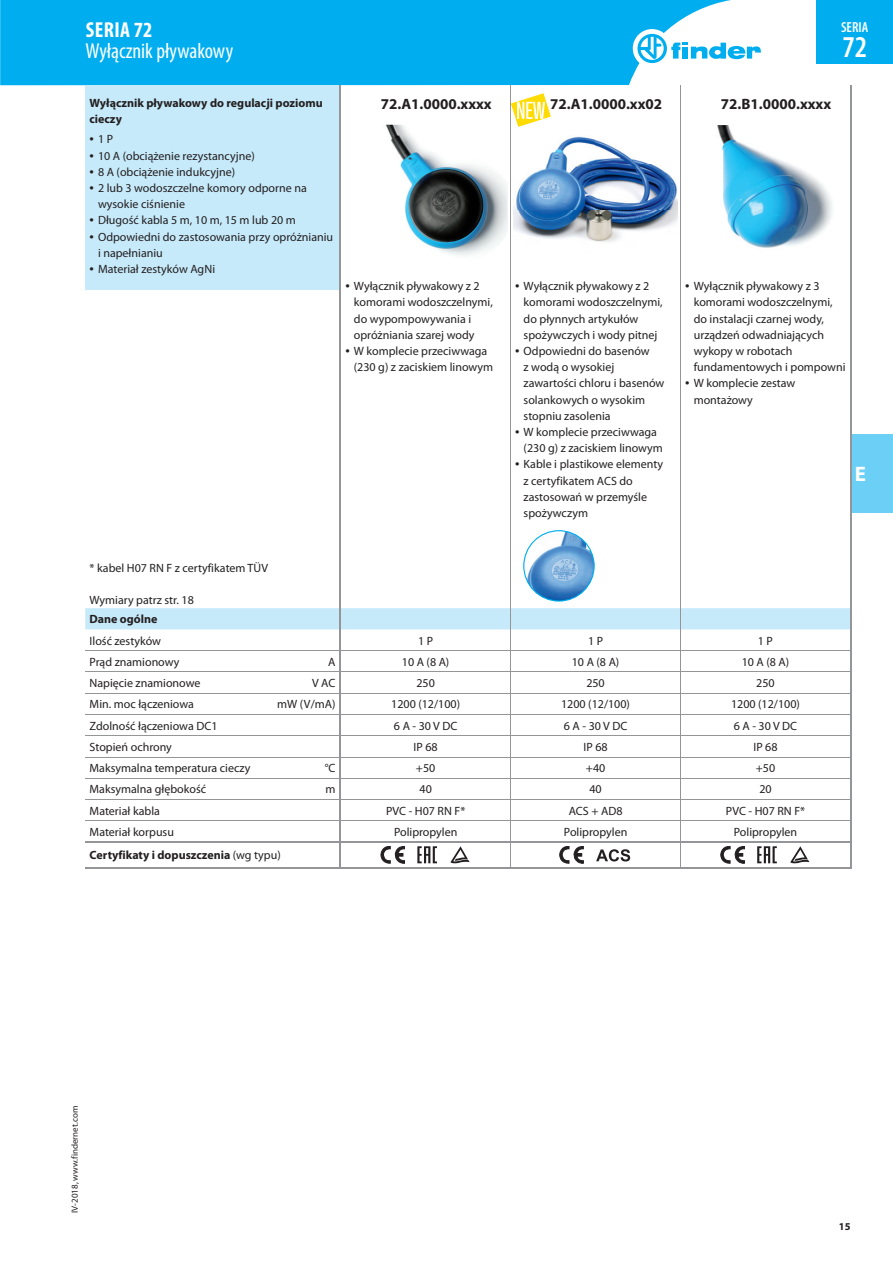
<style>
.page{position:relative;width:893px;height:1263px;background:#fff}
.page>*{position:absolute;margin:0;border:0;box-sizing:border-box;transform-origin:0 0}
.t1{font:600 condensed 30.3px "Myriad Pro";color:#fff}
.t2{font:condensed 21.75px "Myriad Pro";color:#fff}
.t3{font:700 condensed 21.75px "Myriad Pro";letter-spacing:.02em;color:#fff}
.t4{font:700 21px "Myriad Pro";color:#fff}
.t5{font:700 15px "Myriad Pro";color:#231f20}
.t6{font:600 condensed 14.55px "Myriad Pro";color:#fff}
.t7{font:12px/16.2px "Myriad Pro";color:#231f20}
.t8{font:700 12px/16.2px "Myriad Pro";color:#231f20}
.t9{font:700 10.5px "Myriad Pro";color:#231f20}
.t10{font:9px "Myriad Pro";color:#231f20}
.s1{font-size:15.75px}
.s2{font-weight:400}
</style>
<div class="page">
<div style="left:850px;top:434px;width:43px;height:78px;background:#6bcff6"></div>
<div style="left:0;top:0;width:731px;height:85px;background:#00aeef"></div>
<div style="left:633px;top:29px;width:38px;height:39px;background:#fff;border-radius:50%"></div>
<svg style="left:637px;top:34px;width:124px;height:29px"></svg>
<div style="left:816px;top:0;width:77px;height:64px;background:#00aeef"></div>
<div style="left:85px;top:85px;width:255px;height:205px;background:#c6eafa"></div>
<hr style="left:85px;top:867px;width:255px;height:1px;background:#939598">
<hr style="left:340px;top:867px;width:170px;height:1px;background:#939598">
<hr style="left:510px;top:867px;width:171px;height:1px;background:#939598">
<hr style="left:681px;top:867px;width:170px;height:1px;background:#939598">
<hr style="left:340px;top:370px;width:1px;height:238px;background:#939598">
<hr style="left:510px;top:113px;width:1px;height:164px;background:#939598">
<hr style="left:510px;top:277px;width:1px;height:93px;background:#939598">
<hr style="left:510px;top:370px;width:1px;height:238px;background:#939598">
<svg style="left:850px;top:85px;width:1px;height:28px"></svg>
<hr style="left:850px;top:113px;width:1px;height:164px;background:#939598">
<hr style="left:850px;top:277px;width:1px;height:93px;background:#939598">
<hr style="left:850px;top:370px;width:1px;height:238px;background:#939598">
<svg style="left:340px;top:85px;width:1px;height:28px"></svg>
<hr style="left:340px;top:113px;width:1px;height:164px;background:#939598">
<hr style="left:340px;top:277px;width:1px;height:93px;background:#939598">
<svg style="left:680px;top:85px;width:1px;height:28px"></svg>
<hr style="left:680px;top:113px;width:1px;height:164px;background:#939598">
<hr style="left:680px;top:277px;width:1px;height:93px;background:#939598">
<hr style="left:680px;top:370px;width:1px;height:238px;background:#939598">
<img style="left:385px;top:125px;width:123px;height:131px">
<img style="left:513px;top:136px;width:165px;height:106px">
<img style="left:717px;top:125px;width:115px;height:123px">
<svg style="left:85px;top:608px;width:766px;height:259px"></svg>
<svg style="left:510px;top:85px;width:41px;height:42px"></svg>
<svg style="left:523px;top:530px;width:72px;height:72px"></svg>
<h2 class="t3" style="left:86px;top:17px;width:68px">SERIA 72</h2>
<h2 class="t2" style="left:85px;top:38px;width:149px">Wyłącznik pływakowy</h2>
<p class="t8" style="left:90px;top:94px;width:235px">Wyłącznik pływakowy do regulacji poziomu cieczy</p>
<p class="t7" style="left:90px;top:131px;width:25px"><span class="s1">•</span> 1 P</p>
<p class="t7" style="left:90px;top:147px;width:167px"><span class="s1">•</span> 10 A (obciążenie rezystancyjne)</p>
<p class="t7" style="left:90px;top:164px;width:147px"><span class="s1">•</span> 8 A (obciążenie indukcyjne)</p>
<p class="t7" style="left:98px;top:180px;width:210px;text-indent:-9px"><span class="s1">•</span> 2 lub 3 wodoszczelne komory odporne na wysokie ciśnienie</p>
<p class="t7" style="left:90px;top:212px;width:208px"><span class="s1">•</span> Długość kabla 5 m, 10 m, 15 m lub 20 m</p>
<p class="t7" style="left:98px;top:228px;width:237px;text-indent:-9px"><span class="s1">•</span> Odpowiedni do zastosowania przy opróżnianiu i napełnianiu</p>
<p class="t7" style="left:90px;top:261px;width:127px"><span class="s1">•</span> Materiał zestyków AgNi</p>
<p class="t6" style="left:841px;top:19px;width:29px">SERIA</p>
<h1 class="t1" style="left:842px;top:30px;width:26px">72</h1>
<p class="t5" style="left:381px;top:94px;width:112px">72.A1.0000.xxxx</p>
<p class="t5" style="left:550px;top:94px;width:114px">72.A1.0000.xx02</p>
<p class="t5" style="left:721px;top:94px;width:112px">72.B1.0000.xxxx</p>
<p class="t7" style="left:354px;top:278px;width:141px;text-indent:-9px"><span class="s1">•</span> Wyłącznik pływakowy z 2 komorami wodoszczelnymi, do wypompowywania i opróżniania szarej wody</p>
<p class="t7" style="left:354px;top:343px;width:141px;text-indent:-9px"><span class="s1">•</span> W komplecie przeciwwaga (230 g) z zaciskiem linowym</p>
<p class="t7" style="left:524px;top:278px;width:141px;text-indent:-9px"><span class="s1">•</span> Wyłącznik pływakowy z 2 komorami wodoszczelnymi, do płynnych artykułów spożywczych i wody pitnej</p>
<p class="t7" style="left:524px;top:343px;width:142px;text-indent:-9px"><span class="s1">•</span> Odpowiedni do basenów<br>z wodą o wysokiej zawartości chloru i basenów solankowych o wysokim stopniu zasolenia</p>
<p class="t7" style="left:524px;top:424px;width:141px;text-indent:-9px"><span class="s1">•</span> W komplecie przeciwwaga (230 g) z zaciskiem linowym</p>
<p class="t7" style="left:524px;top:456px;width:141px;text-indent:-9px"><span class="s1">•</span> Kable i plastikowe elementy z certyfikatem ACS do zastosowań w przemyśle spożywczym</p>
<p class="t7" style="left:694px;top:278px;width:153px;text-indent:-9px"><span class="s1">•</span> Wyłącznik pływakowy z 3 komorami wodoszczelnymi, do instalacji czarnej wody, urządzeń odwadniających wykopy w robotach fundamentowych i pompowni</p>
<p class="t7" style="left:694px;top:375px;width:103px;text-indent:-9px"><span class="s1">•</span> W komplecie zestaw montażowy</p>
<h3 class="t4" style="left:855px;top:460px;width:13px">E</h3>
<p class="t7" style="left:90px;top:559px;width:180px">* kabel H07 RN F z certyfikatem TÜV</p>
<p class="t7" style="left:90px;top:592px;width:106px">Wymiary patrz str. 18</p>
<p class="t8" style="left:90px;top:611px;width:70px">Dane ogólne</p>
<p class="t7" style="left:90px;top:632px;width:73px">Ilość zestyków</p>
<p class="t7" style="left:418px;top:632px;width:17px">1 P</p>
<p class="t7" style="left:588px;top:632px;width:17px">1 P</p>
<p class="t7" style="left:758px;top:632px;width:17px">1 P</p>
<p class="t7" style="left:90px;top:653px;width:91px">Prąd znamionowy</p>
<p class="t7" style="left:328px;top:653px;width:9px">A</p>
<p class="t7" style="left:402px;top:653px;width:49px">10 A (8 A)</p>
<p class="t7" style="left:572px;top:653px;width:49px">10 A (8 A)</p>
<p class="t7" style="left:742px;top:653px;width:49px">10 A (8 A)</p>
<p class="t7" style="left:90px;top:675px;width:112px">Napięcie znamionowe</p>
<p class="t7" style="left:312px;top:675px;width:25px">V AC</p>
<p class="t7" style="left:416px;top:675px;width:20px">250</p>
<p class="t7" style="left:586px;top:675px;width:20px">250</p>
<p class="t7" style="left:756px;top:675px;width:20px">250</p>
<p class="t7" style="left:90px;top:696px;width:106px">Min. moc łączeniowa</p>
<p class="t7" style="left:277px;top:696px;width:60px">mW (V/mA)</p>
<p class="t7" style="left:391px;top:696px;width:70px">1200 (12/100)</p>
<p class="t7" style="left:561px;top:696px;width:70px">1200 (12/100)</p>
<p class="t7" style="left:731px;top:696px;width:70px">1200 (12/100)</p>
<p class="t7" style="left:90px;top:717px;width:129px">Zdolność łączeniowa DC1</p>
<p class="t7" style="left:394px;top:717px;width:65px">6 A - 30 V DC</p>
<p class="t7" style="left:564px;top:717px;width:65px">6 A - 30 V DC</p>
<p class="t7" style="left:734px;top:717px;width:65px">6 A - 30 V DC</p>
<p class="t7" style="left:90px;top:738px;width:84px">Stopień ochrony</p>
<p class="t7" style="left:414px;top:738px;width:26px">IP 68</p>
<p class="t7" style="left:584px;top:738px;width:26px">IP 68</p>
<p class="t7" style="left:753px;top:738px;width:26px">IP 68</p>
<p class="t7" style="left:90px;top:760px;width:162px">Maksymalna temperatura cieczy</p>
<p class="t7" style="left:325px;top:760px;width:12px">°C</p>
<p class="t7" style="left:416px;top:760px;width:21px">+50</p>
<p class="t7" style="left:586px;top:760px;width:21px">+40</p>
<p class="t7" style="left:756px;top:760px;width:21px">+50</p>
<p class="t7" style="left:90px;top:781px;width:118px">Maksymalna głębokość</p>
<p class="t7" style="left:325px;top:781px;width:12px">m</p>
<p class="t7" style="left:420px;top:781px;width:14px">40</p>
<p class="t7" style="left:589px;top:781px;width:14px">40</p>
<p class="t7" style="left:759px;top:781px;width:14px">20</p>
<p class="t7" style="left:90px;top:802px;width:72px">Materiał kabla</p>
<p class="t7" style="left:386px;top:802px;width:81px">PVC - H07 RN F*</p>
<p class="t7" style="left:569px;top:802px;width:55px">ACS + AD8</p>
<p class="t7" style="left:726px;top:802px;width:81px">PVC - H07 RN F*</p>
<p class="t7" style="left:90px;top:824px;width:86px">Materiał korpusu</p>
<p class="t7" style="left:394px;top:824px;width:65px">Polipropylen</p>
<p class="t7" style="left:564px;top:824px;width:65px">Polipropylen</p>
<p class="t7" style="left:734px;top:824px;width:65px">Polipropylen</p>
<p class="t8" style="left:90px;top:847px;width:193px">Certyfikaty i dopuszczenia <span class="s2">(wg typu)</span></p>
<p class="t10" style="left:69px;top:1213px;width:108px;rotate:-90deg">IV-2018, www.findernet.com</p>
<p class="t9" style="left:839px;top:1219px;width:13px">15</p>
</div>
